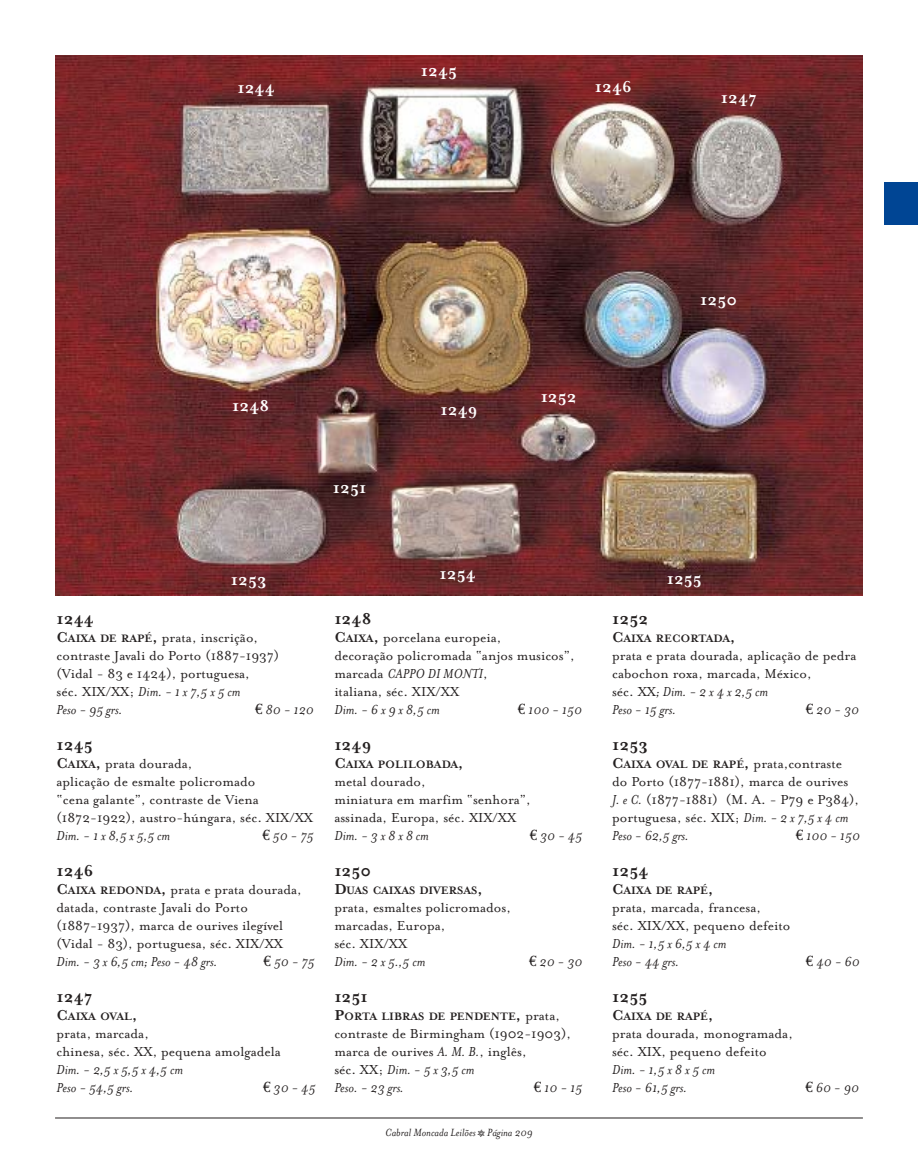
<style>
.page{position:relative;width:918px;height:1173px;background:#fff}
.page>*{position:absolute;margin:0;border:0;box-sizing:border-box;transform-origin:0 0}
.t1{font:700 18px "Mrs Eaves";color:#231f1f}
.t2{font:700 18px "Mrs Eaves";color:#fff}
.t3{font:15px/18px "Mrs Eaves Roman";color:#231f1f}
.t4{font:italic 15px/18px "Mrs Eaves";color:#231f1f}
.t5{font:700 12.3px "Mrs Eaves";color:#231f1f}
.t6{font:italic 12px "Mrs Eaves";color:#231f1f}
.s1{font-family:"Mrs Eaves";font-weight:700;font-size:16.5px}
.s2{font-family:"Mrs Eaves";font-weight:700;font-size:12.3px}
.s3{font-family:"Mrs Eaves Roman";font-style:normal}
.s4{font-family:"Euro Serif";font-style:normal}
.s5{font-size:16.5px}
.s6{font-family:"Mrs Eaves Roman";font-weight:400;font-size:15px}
.s7{font-family:"Mrs Eaves";font-style:italic}
.s8{font-family:"Mrs Eaves Fractions";font-style:normal}
</style>
<div class="page">
<img style="left:55px;top:55px;width:808px;height:540px">
<hr style="left:55px;top:1118px;width:808px;height:1px;background:#231f1f">
<div style="left:884px;top:183px;width:34px;height:42px;background:#004594"></div>
<p class="t2" style="left:237px;top:77px;width:39px">1244</p>
<p class="t2" style="left:421px;top:60px;width:38px">1245</p>
<p class="t2" style="left:595px;top:75px;width:38px">1246</p>
<p class="t2" style="left:721px;top:87px;width:38px">1247</p>
<p class="t2" style="left:700px;top:288px;width:38px">1250</p>
<p class="t2" style="left:232px;top:394px;width:39px">1248</p>
<p class="t2" style="left:333px;top:476px;width:35px">1251</p>
<p class="t2" style="left:440px;top:398px;width:38px">1249</p>
<p class="t2" style="left:541px;top:386px;width:38px">1252</p>
<p class="t2" style="left:231px;top:568px;width:37px">1253</p>
<p class="t2" style="left:439px;top:562px;width:38px">1254</p>
<p class="t2" style="left:667px;top:568px;width:37px">1255</p>
<p class="t1" style="left:57px;top:608px;width:39px">1244</p>
<p class="t3" style="left:57px;top:628px;width:224px"><span class="s1">C</span><span class="s2">AIXA DE RAPÉ</span><span class="s1">,</span> prata, inscrição, contraste Javali do Porto (1887-1937) (Vidal - 83 e 1424), portuguesa,</p>
<p class="t4" style="left:57px;top:682px;width:185px"><span class="s3">séc. XIX/XX;</span> Dim. - 1 x 7,5 x 5 cm<br>Peso - 95 grs.</p>
<p class="t4" style="left:255px;top:700px;width:60px"><span class="s4">€</span> 80 - 120</p>
<p class="t1" style="left:57px;top:734px;width:38px">1245</p>
<p class="t3" style="left:57px;top:754px;width:258px"><span class="s1">C</span><span class="s2">AIXA</span><span class="s1">,</span> prata dourada,<br>aplicação de esmalte policromado<br>“cena galante”, contraste de Viena (1872-1922), austro-húngara, séc. XIX/XX</p>
<p class="t4" style="left:57px;top:826px;width:115px">Dim. - 1 x 8,5 x 5,5 cm</p>
<p class="t4" style="left:263px;top:826px;width:53px"><span class="s4">€</span> 50 - 75</p>
<p class="t1" style="left:57px;top:860px;width:38px">1246</p>
<p class="t3" style="left:57px;top:880px;width:247px"><span class="s1">C</span><span class="s2">AIXA REDONDA</span><span class="s1">,</span> prata e prata dourada, datada, contraste Javali do Porto (1887-1937), marca de ourives ilegível (Vidal - 83), portuguesa, séc. XIX/XX</p>
<p class="t4" style="left:57px;top:952px;width:162px">Dim. - 3 x 6,5 cm; Peso - 48 grs.</p>
<p class="t4" style="left:264px;top:952px;width:53px"><span class="s4">€</span> 50 - 75</p>
<p class="t1" style="left:57px;top:986px;width:38px">1247</p>
<p class="t5" style="left:57px;top:1009px;width:82px"><span class="s5">C</span>AIXA OVAL<span class="s5">,</span></p>
<p class="t3" style="left:57px;top:1024px;width:226px">prata, marcada,<br>chinesa, séc. XX, pequena amolgadela</p>
<p class="t4" style="left:57px;top:1060px;width:128px">Dim. - 2,5 x 5,5 x 4,5 cm<br>Peso - 54,5 grs.</p>
<p class="t4" style="left:263px;top:1078px;width:54px"><span class="s4">€</span> 30 - 45</p>
<p class="t1" style="left:334px;top:608px;width:39px">1248</p>
<p class="t3" style="left:334px;top:628px;width:242px"><span class="s1">C</span><span class="s2">AIXA</span><span class="s1">,</span> porcelana europeia,<br>decoração policromada “anjos musicos”,</p>
<p class="t4" style="left:334px;top:664px;width:155px"><span class="s3">marcada</span> CAPPO DI MONTI<span class="s3">,</span></p>
<p class="t3" style="left:334px;top:682px;width:126px">italiana, séc. XIX/XX</p>
<p class="t4" style="left:334px;top:700px;width:107px">Dim. - 6 x 9 x 8,5 cm</p>
<p class="t4" style="left:518px;top:700px;width:66px"><span class="s4">€</span> 100 - 150</p>
<p class="t1" style="left:334px;top:734px;width:38px">1249</p>
<p class="t5" style="left:334px;top:757px;width:131px"><span class="s5">C</span>AIXA POLILOBADA<span class="s5">,</span></p>
<p class="t3" style="left:334px;top:772px;width:198px">metal dourado,<br>miniatura em marfim “senhora”, assinada, Europa, séc. XIX/XX</p>
<p class="t4" style="left:334px;top:826px;width:96px">Dim. - 3 x 8 x 8 cm</p>
<p class="t4" style="left:530px;top:826px;width:54px"><span class="s4">€</span> 30 - 45</p>
<p class="t1" style="left:334px;top:860px;width:38px">1250</p>
<p class="t5" style="left:334px;top:883px;width:150px"><span class="s5">D</span>UAS CAIXAS DIVERSAS<span class="s5">,</span></p>
<p class="t3" style="left:334px;top:898px;width:178px">prata, esmaltes policromados, marcadas, Europa,<br>séc. XIX/XX</p>
<p class="t4" style="left:334px;top:952px;width:93px">Dim. - 2 x 5.,5 cm</p>
<p class="t4" style="left:529px;top:952px;width:55px"><span class="s4">€</span> 20 - 30</p>
<p class="t1" style="left:334px;top:986px;width:35px">1251</p>
<p class="t5" style="left:334px;top:1009px;width:227px"><span class="s5">P</span>ORTA LIBRAS DE PENDENTE<span class="s5">,</span> <span class="s6">prata,</span></p>
<p class="t3" style="left:334px;top:1024px;width:238px">contraste de Birmingham (1902-1903), marca de ourives <span class="s7">A. M. B.</span>, inglês,</p>
<p class="t4" style="left:334px;top:1060px;width:142px"><span class="s3">séc. XX;</span> Dim. - 5 x 3,5 cm<br>Peso. - 23 grs.</p>
<p class="t4" style="left:534px;top:1078px;width:50px"><span class="s4">€</span> 10 - 15</p>
<p class="t1" style="left:612px;top:608px;width:38px">1252</p>
<p class="t5" style="left:612px;top:631px;width:125px"><span class="s5">C</span>AIXA RECORTADA<span class="s5">,</span></p>
<p class="t3" style="left:612px;top:646px;width:246px">prata e prata dourada, aplicação de pedra cabochon roxa, marcada, México,</p>
<p class="t4" style="left:612px;top:682px;width:158px"><span class="s3">séc. XX</span>; Dim. - 2 x 4 x 2,5 cm<br>Peso - 15 grs.</p>
<p class="t4" style="left:806px;top:700px;width:55px"><span class="s4">€</span> 20 - 30</p>
<p class="t1" style="left:612px;top:734px;width:37px">1253</p>
<p class="t3" style="left:612px;top:754px;width:249px"><span class="s1">C</span><span class="s2">AIXA OVAL DE RAPÉ</span><span class="s1">,</span> prata,contraste do Porto (1877-1881), marca de ourives <span class="s7">J. e C.</span> (1877-1881) (M. A. - P79 e P384), portuguesa, séc. XIX; <span class="s7">Dim. - 2 x 7,5 x 4 cm</span></p>
<p class="t4" style="left:612px;top:826px;width:78px">Peso - 62,5 grs.</p>
<p class="t4" style="left:796px;top:826px;width:66px"><span class="s4">€</span> 100 - 150</p>
<p class="t1" style="left:612px;top:860px;width:38px">1254</p>
<p class="t5" style="left:612px;top:883px;width:103px"><span class="s5">C</span>AIXA DE RAPÉ<span class="s5">,</span></p>
<p class="t3" style="left:612px;top:898px;width:180px">prata, marcada, francesa,<br>séc. XIX/XX, pequeno defeito</p>
<p class="t4" style="left:612px;top:934px;width:116px">Dim. - 1,5 x 6,5 x 4 cm<br>Peso - 44 grs.</p>
<p class="t4" style="left:806px;top:952px;width:55px"><span class="s4">€</span> 40 - 60</p>
<p class="t1" style="left:612px;top:986px;width:37px">1255</p>
<p class="t5" style="left:612px;top:1009px;width:103px"><span class="s5">C</span>AIXA DE RAPÉ<span class="s5">,</span></p>
<p class="t3" style="left:612px;top:1024px;width:182px">prata dourada, monogramada, séc. XIX, pequeno defeito</p>
<p class="t4" style="left:612px;top:1060px;width:105px">Dim. - 1,5 x 8 x 5 cm<br>Peso - 61,5 grs.</p>
<p class="t4" style="left:805px;top:1078px;width:55px"><span class="s4">€</span> 60 - 90</p>
<p class="t6" style="left:385px;top:1125px;width:149px">Cabral Moncada Leilões <span class="s8">Q</span> Página 209</p>
</div>
